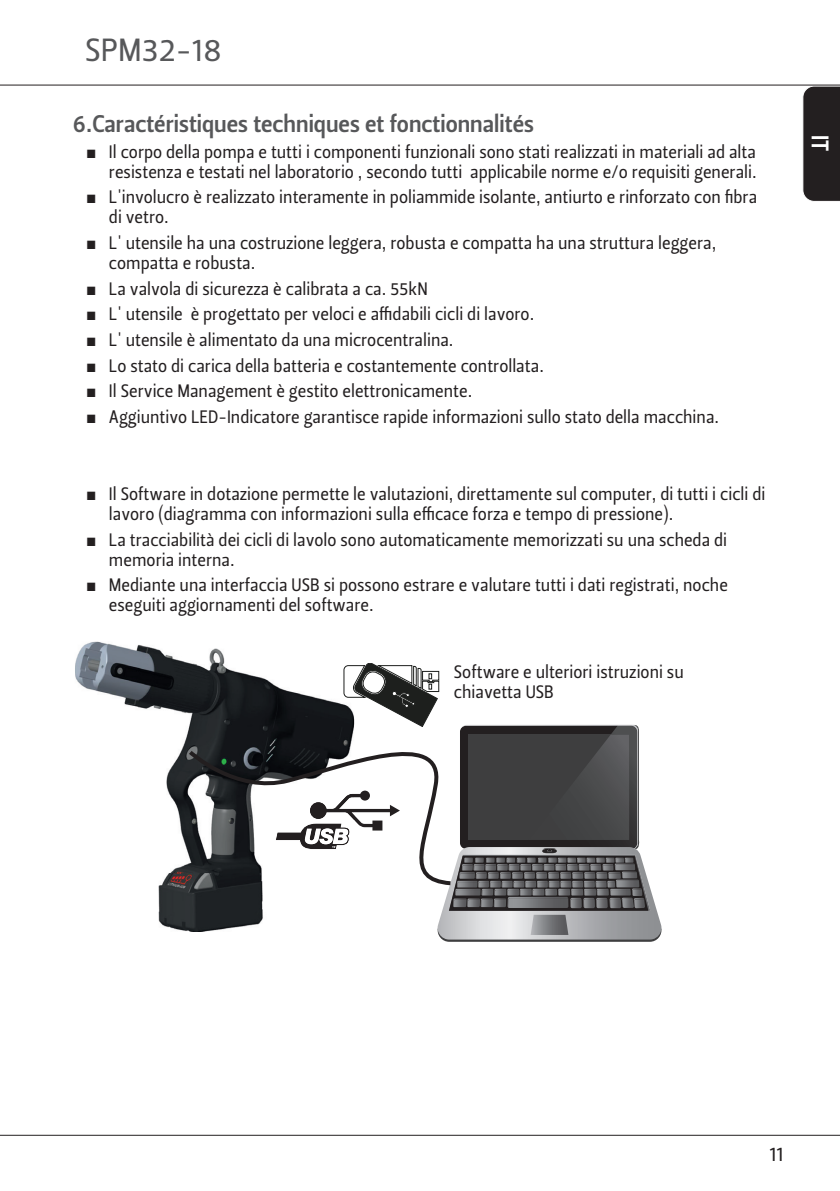
<style>
.page{position:relative;width:840px;height:1191px;background:#fff}
.page>*{position:absolute;margin:0;border:0;box-sizing:border-box;transform-origin:0 0}
.t1{font:32px "Leitura Sans Grot 2";color:#57585a}
.t2{font:24px "Leitura Sans Grot 3";color:#57585a;scale:.95 1}
.t3{font:24px "Leitura Sans Grot 3";color:#fff;scale:.95 1}
.t4{font:20px "Leitura Sans Grot 2";color:#231f20}
.t5{font:18px/20px "Leitura Sans Grot 2";color:#231f20;scale:.95 1}
.s1{font-family:"Arial"}
</style>
<div class="page">
<img style="left:75px;top:641px;width:199px;height:290px">
<svg style="left:274px;top:663px;width:387px;height:278px"></svg>
<svg style="left:186px;top:726px;width:268px;height:161px"></svg>
<svg style="left:802px;top:86px;width:37px;height:116px;background:#302c2d"></svg>
<hr style="left:0;top:85px;width:839px;height:1px;background:#231f20">
<hr style="left:0;top:1134px;width:839px;height:1px;background:#231f20">
<h1 class="t1" style="left:85px;top:28px;width:138px">SPM32-18</h1>
<h2 class="t2" style="left:73px;top:107px;width:486px">6.Caractéristiques techniques et fonctionnalités</h2>
<p class="t5" style="left:86px;top:142px;width:706px;text-align:right"><span class="s1">■</span> Il corpo della pompa e tutti i componenti funzionali sono stati realizzati in materiali ad alta resistenza e testati nel laboratorio , secondo tutti applicabile norme e/o requisiti generali.</p>
<p class="t5" style="left:109px;top:187px;width:683px;text-indent:-23px"><span class="s1">■</span> L'involucro è realizzato interamente in poliammide isolante, antiurto e rinforzato con fibra di vetro.</p>
<p class="t5" style="left:109px;top:233px;width:640px;text-indent:-23px"><span class="s1">■</span> L' utensile ha una costruzione leggera, robusta e compatta ha una struttura leggera, compatta e robusta.</p>
<p class="t5" style="left:86px;top:279px;width:361px"><span class="s1">■</span> La valvola di sicurezza è calibrata a ca. 55kN</p>
<p class="t5" style="left:86px;top:304px;width:473px"><span class="s1">■</span> L' utensile è progettato per veloci e affidabili cicli di lavoro.</p>
<p class="t5" style="left:86px;top:330px;width:388px"><span class="s1">■</span> L' utensile è alimentato da una microcentralina.</p>
<p class="t5" style="left:86px;top:356px;width:483px"><span class="s1">■</span> Lo stato di carica della batteria e costantemente controllata.</p>
<p class="t5" style="left:86px;top:381px;width:407px"><span class="s1">■</span> Il Service Management è gestito elettronicamente.</p>
<p class="t5" style="left:86px;top:407px;width:667px"><span class="s1">■</span> Aggiuntivo LED-Indicatore garantisce rapide informazioni sullo stato della macchina.</p>
<p class="t5" style="left:109px;top:484px;width:692px;text-indent:-23px"><span class="s1">■</span> Il Software in dotazione permette le valutazioni, direttamente sul computer, di tutti i cicli di lavoro (diagramma con informazioni sulla efficace forza e tempo di pressione).</p>
<p class="t5" style="left:109px;top:530px;width:652px;text-indent:-23px"><span class="s1">■</span> La tracciabilità dei cicli di lavolo sono automaticamente memorizzati su una scheda di memoria interna.</p>
<p class="t5" style="left:109px;top:575px;width:652px;text-indent:-23px"><span class="s1">■</span> Mediante una interfaccia USB si possono estrare e valutare tutti i dati registrati, noche eseguiti aggiornamenti del software.</p>
<p class="t5" style="left:453px;top:662px;width:243px">Software e ulteriori istruzioni su chiavetta USB</p>
<h2 class="t3" style="left:836px;top:135px;width:19px;rotate:90deg">IT</h2>
<p class="t4" style="left:769px;top:1140px;width:15px">11</p>
</div>
